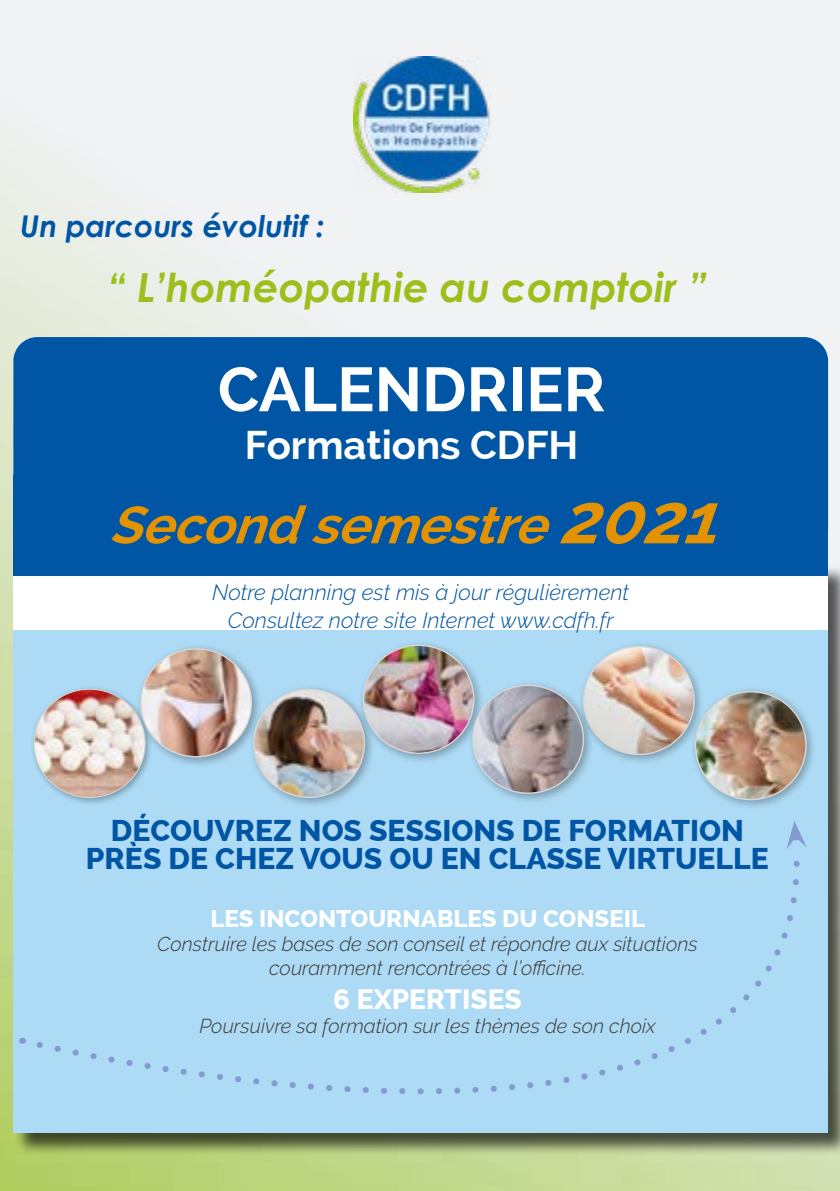
<style>
.page{position:relative;width:840px;height:1191px;background:#fff}
.page>*{position:absolute;margin:0;border:0;box-sizing:border-box;transform-origin:0 0}
.t1{font:700 62px "Raleway";color:#fff}
.t2{font:italic 700 52px "Raleway";color:#e49300}
.t3{font:italic 700 40px "Century Gothic";color:#9dbf1c}
.t4{font:700 40px "Raleway";color:#fff}
.t5{font:800 30px/28px "Raleway";color:#0056a4;text-align:center}
.t6{font:italic 700 30px "Century Gothic";color:#0056a4}
.t7{font:800 28px "Raleway";color:#fff}
.t8{font:800 24px "Raleway";color:#fff}
.t9{font:italic 300 22px/28px "Raleway";color:#0056a4;text-align:center}
.t10{font:italic 300 20px/24px "Raleway";color:#3c3835;text-align:center}
.s1{font-size:70px}
</style>
<div class="page">
<img style="left:0;top:0;width:839px;height:1191px">
<div style="left:13px;top:564px;width:814px;height:569px;background:#addaf4"></div>
<img style="left:353px;top:57px;width:137px;height:136px">
<div style="left:13px;top:337px;width:814px;height:214px;background:#0056a4;border-radius:24px"></div>
<div style="left:13px;top:475px;width:814px;height:152px;background:#0056a4"></div>
<svg style="left:32px;top:846px;width:782px;height:345px"></svg>
<svg style="left:786px;top:821px;width:20px;height:28px"></svg>
<div style="left:31px;top:686px;width:120px;height:118px;background:#000;opacity:.29"></div>
<img style="left:34px;top:689px;width:111px;height:108px">
<div style="left:136px;top:644px;width:126px;height:124px;background:#000;opacity:.29"></div>
<img style="left:141px;top:649px;width:110px;height:107px">
<div style="left:249px;top:684px;width:126px;height:124px;background:#000;opacity:.29"></div>
<img style="left:254px;top:689px;width:110px;height:108px">
<div style="left:358px;top:640px;width:126px;height:124px;background:#000;opacity:.29"></div>
<img style="left:363px;top:645px;width:110px;height:108px">
<div style="left:468px;top:680px;width:126px;height:124px;background:#000;opacity:.29"></div>
<img style="left:472px;top:685px;width:111px;height:108px">
<div style="left:578px;top:641px;width:126px;height:124px;background:#000;opacity:.29"></div>
<img style="left:583px;top:646px;width:110px;height:108px">
<div style="left:690px;top:687px;width:126px;height:124px;background:#000;opacity:.29"></div>
<img style="left:695px;top:691px;width:110px;height:108px">
<div style="left:13px;top:576px;width:814px;height:54px;background:#fff"></div>
<h3 class="t6" style="left:20px;top:203px;width:306px">Un parcours évolutif :</h3>
<h3 class="t3" style="left:107px;top:257px;width:601px">“ L’homéopathie au comptoir ”</h3>
<h1 class="t1" style="left:218px;top:354px;width:389px">CALENDRIER</h1>
<h3 class="t4" style="left:245px;top:422px;width:335px">Formations CDFH</h3>
<h2 class="t2" style="left:109px;top:495px;width:635px">Secondsemestre<span class="s1">2021</span></h2>
<p class="t9" style="left:212px;top:578px;width:418px">Notre planning est mis à jour régulièrement<br>Consultez notre site Internet www.cdfh.fr</p>
<h3 class="t5" style="left:86px;top:817px;width:684px">DÉCOUVREZ NOS SESSIONS DE FORMATION<br>PRÈS DE CHEZ VOUS OU EN CLASSE VIRTUELLE</h3>
<p class="t8" style="left:210px;top:904px;width:436px">LES INCONTOURNABLES DU CONSEIL</p>
<p class="t10" style="left:157px;top:931px;width:541px">Construire les bases de son conseil et répondre aux situations couramment rencontrées à l’officine.</p>
<h3 class="t7" style="left:333px;top:983px;width:190px">6 EXPERTISES</h3>
<p class="t10" style="left:199px;top:1014px;width:457px">Poursuivre sa formation sur les thèmes de son choix</p>
</div>
